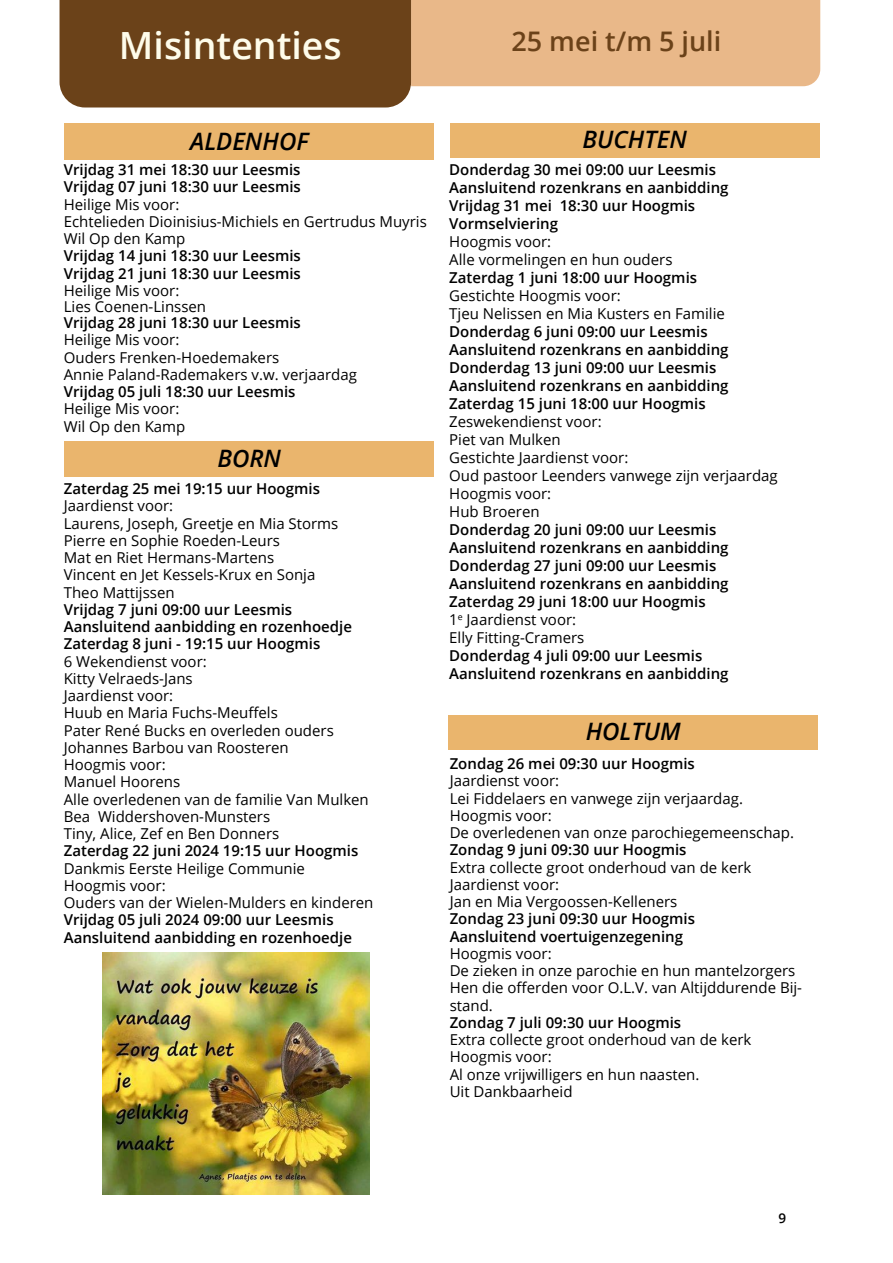
<style>
.page{position:relative;width:893px;height:1263px;background:#fff}
.page>*{position:absolute;margin:0;border:0;box-sizing:border-box;transform-origin:0 0}
.t1{font:600 37.5px "Open Sans";color:#fefcea}
.t2{font:600 27px "Open Sans";color:#6b4219}
.t3{font:italic 600 24px "Open Sans";color:#000}
.t4{font:15px/17.2px "Open Sans";color:#000}
.t5{font:600 15px/18px "Open Sans";color:#000}
.t6{font:600 13.5px "Open Sans";color:#000}
.s1{font-weight:400}
</style>
<div class="page">
<svg style="left:60px;top:0;width:760px;height:107px"></svg>
<div style="left:65px;top:441px;width:369px;height:35px;background:#eab56d"></div>
<div style="left:65px;top:123px;width:369px;height:24px;background:#eab56d"></div>
<div style="left:450px;top:123px;width:369px;height:34px;background:#eab56d"></div>
<div style="left:65px;top:125px;width:369px;height:34px;background:#eab56d"></div>
<div style="left:448px;top:715px;width:370px;height:35px;background:#eab56d"></div>
<img style="left:102px;top:952px;width:268px;height:243px">
<h1 class="t1" style="left:119px;top:19px;width:224px">Misintenties</h1>
<h2 class="t2" style="left:511px;top:23px;width:211px">25 mei t/m 5 juli</h2>
<h3 class="t3" style="left:190px;top:122px;width:120px">ALDENHOF</h3>
<p class="t5" style="left:64px;top:161px;width:239px;line-height:17.2px">Vrijdag 31 mei 18:30 uur Leesmis<br>Vrijdag 07 juni 18:30 uur Leesmis</p>
<p class="t4" style="left:64px;top:195px;width:365px">Heilige Mis voor:<br>Echtelieden Dioinisius-Michiels en Gertrudus Muyris<br>Wil Op den Kamp</p>
<p class="t5" style="left:64px;top:247px;width:239px;line-height:17.2px">Vrijdag 14 juni 18:30 uur Leesmis<br>Vrijdag 21 juni 18:30 uur Leesmis</p>
<p class="t4" style="left:64px;top:282px;width:144px;line-height:16.2px">Heilige Mis voor:<br>Lies Coenen-Linssen</p>
<p class="t5" style="left:64px;top:313px;width:239px">Vrijdag 28 juni 18:30 uur Leesmis</p>
<p class="t4" style="left:64px;top:331px;width:295px">Heilige Mis voor:<br>Ouders Frenken-Hoedemakers<br>Annie Paland-Rademakers v.w. verjaardag</p>
<p class="t5" style="left:64px;top:382px;width:233px">Vrijdag 05 juli 18:30 uur Leesmis</p>
<p class="t4" style="left:64px;top:400px;width:123px">Heilige Mis voor:<br>Wil Op den Kamp</p>
<h3 class="t3" style="left:217px;top:442px;width:65px">BORN</h3>
<p class="t5" style="left:64px;top:479px;width:258px">Zaterdag 25 mei 19:15 uur Hoogmis</p>
<p class="t4" style="left:64px;top:497px;width:276px">Jaardienst voor:<br>Laurens, Joseph, Greetje en Mia Storms<br>Pierre en Sophie Roeden-Leurs<br>Mat en Riet Hermans-Martens<br>Vincent en Jet Kessels-Krux en Sonja<br>Theo Mattijssen</p>
<p class="t5" style="left:64px;top:600px;width:290px;line-height:17.2px">Vrijdag 7 juni 09:00 uur Leesmis<br>Aansluitend aanbidding en rozenhoedje<br>Zaterdag 8 juni - 19:15 uur Hoogmis</p>
<p class="t4" style="left:64px;top:652px;width:307px">6 Wekendienst voor:<br>Kitty Velraeds-Jans<br>Jaardienst voor:<br>Huub en Maria Fuchs-Meuffels<br>Pater René Bucks en overleden ouders<br>Johannes Barbou van Roosteren<br>Hoogmis voor:<br>Manuel Hoorens<br>Alle overledenen van de familie Van Mulken<br>Bea Widdershoven-Munsters<br>Tiny, Alice, Zef en Ben Donners</p>
<p class="t5" style="left:64px;top:842px;width:296px">Zaterdag 22 juni 2024 19:15 uur Hoogmis</p>
<p class="t4" style="left:64px;top:859px;width:311px">Dankmis Eerste Heilige Communie<br>Hoogmis voor:<br>Ouders van der Wielen-Mulders en kinderen</p>
<p class="t5" style="left:64px;top:911px;width:290px;line-height:17.2px">Vrijdag 05 juli 2024 09:00 uur Leesmis<br>Aansluitend aanbidding en rozenhoedje</p>
<h3 class="t3" style="left:583px;top:122px;width:106px">BUCHTEN</h3>
<p class="t5" style="left:449px;top:160px;width:281px">Donderdag 30 mei 09:00 uur Leesmis<br>Aansluitend rozenkrans en aanbidding<br>Vrijdag 31 mei 18:30 uur Hoogmis<br>Vormselviering</p>
<p class="t4" style="left:449px;top:232px;width:225px;line-height:18px">Hoogmis voor:<br>Alle vormelingen en hun ouders</p>
<p class="t5" style="left:449px;top:268px;width:249px">Zaterdag 1 juni 18:00 uur Hoogmis</p>
<p class="t4" style="left:449px;top:286px;width:277px;line-height:18px">Gestichte Hoogmis voor:<br>Tjeu Nelissen en Mia Kusters en Familie</p>
<p class="t5" style="left:449px;top:322px;width:281px">Donderdag 6 juni 09:00 uur Leesmis Aansluitend rozenkrans en aanbidding Donderdag 13 juni 09:00 uur Leesmis Aansluitend rozenkrans en aanbidding Zaterdag 15 juni 18:00 uur Hoogmis</p>
<p class="t4" style="left:449px;top:412px;width:330px;line-height:18px">Zeswekendienst voor:<br>Piet van Mulken<br>Gestichte Jaardienst voor:<br>Oud pastoor Leenders vanwege zijn verjaardag<br>Hoogmis voor:<br>Hub Broeren</p>
<p class="t5" style="left:449px;top:520px;width:281px">Donderdag 20 juni 09:00 uur Leesmis<br>Aansluitend rozenkrans en aanbidding<br>Donderdag 27 juni 09:00 uur Leesmis<br>Aansluitend rozenkrans en aanbidding<br>Zaterdag 29 juni 18:00 uur Hoogmis<br><span class="s1">1</span><sup>e</sup> <span class="s1">Jaardienst voor:<br>Elly Fitting-Cramers</span></p>
<p class="t5" style="left:449px;top:646px;width:281px">Donderdag 4 juli 09:00 uur Leesmis<br>Aansluitend rozenkrans en aanbidding</p>
<h3 class="t3" style="left:586px;top:715px;width:97px">HOLTUM</h3>
<p class="t5" style="left:450px;top:754px;width:247px">Zondag 26 mei 09:30 uur Hoogmis</p>
<p class="t4" style="left:450px;top:772px;width:346px">Jaardienst voor:<br>Lei Fiddelaers en vanwege zijn verjaardag.<br>Hoogmis voor:<br>De overledenen van onze parochiegemeenschap.</p>
<p class="t5" style="left:450px;top:841px;width:238px">Zondag 9 juni 09:30 uur Hoogmis</p>
<p class="t4" style="left:450px;top:858px;width:303px">Extra collecte groot onderhoud van de kerk<br>Jaardienst voor:<br>Jan en Mia Vergoossen-Kelleners</p>
<p class="t5" style="left:450px;top:910px;width:247px;line-height:17.2px">Zondag 23 juni 09:30 uur Hoogmis<br>Aansluitend voertuigenzegening</p>
<p class="t4" style="left:450px;top:944px;width:354px">Hoogmis voor:<br>De zieken in onze parochie en hun mantelzorgers<br>Hen die offerden voor O.L.V. van Altijddurende Bij&shy;stand.</p>
<p class="t5" style="left:450px;top:1013px;width:233px">Zondag 7 juli 09:30 uur Hoogmis</p>
<p class="t4" style="left:450px;top:1031px;width:303px">Extra collecte groot onderhoud van de kerk<br>Hoogmis voor:<br>Al onze vrijwilligers en hun naasten.<br>Uit Dankbaarheid</p>
<p class="t6" style="left:779px;top:1209px;width:9px">9</p>
</div>
